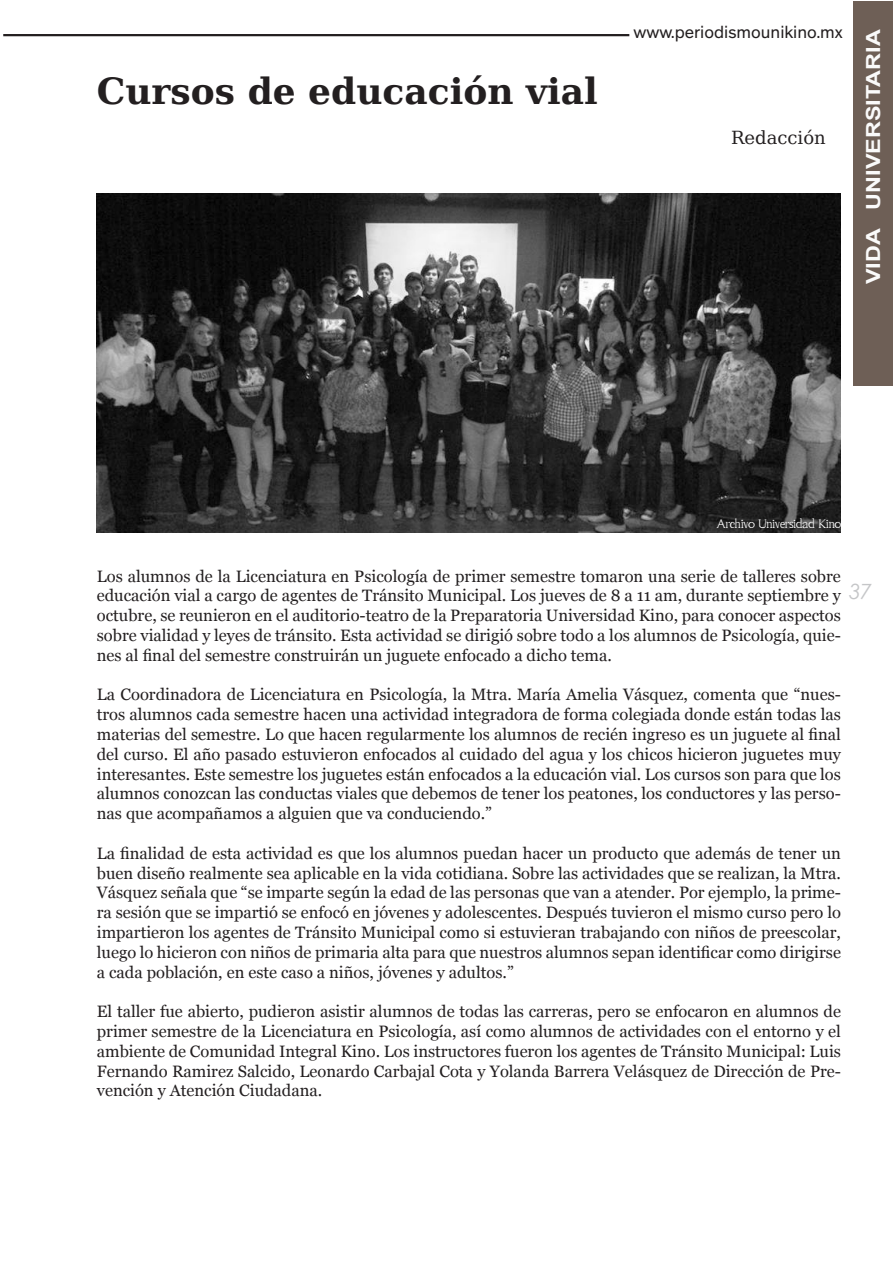
<style>
.page{position:relative;width:893px;height:1263px;background:#fff}
.page>*{position:absolute;margin:0;border:0;box-sizing:border-box;transform-origin:0 0}
.t1{font:700 36px "Bitstream Vera Serif";color:#231f20}
.t2{font:italic 21px "Century Gothic";color:#c5c6c8}
.t3{font:19.5px "Ventura Times";color:#fff}
.t4{font:700 19.5px "Arial";color:#fafafa;scale:1.2 1}
.t5{font:18px "Theinhardt";color:#231f20}
.t6{font:18px "Bitstream Vera Serif";color:#231f20}
.t7{font:16.5px/19.8px "Georgia";color:#231f20;text-align:justify}
</style>
<div class="page">
<hr style="left:3px;top:34px;width:626px;height:2px;background:#231f20">
<div style="left:853px;top:2px;width:40px;height:384px;background:#6e5f56"></div>
<img style="left:97px;top:194px;width:744px;height:338px">
<p class="t1" style="left:97px;top:70px;width:502px">Cursos de educación vial</p>
<p class="t5" style="left:634px;top:21px;width:211px">www.periodismounikino.mx</p>
<p class="t4" style="left:860px;top:284px;width:214px;rotate:-90deg">VIDA UNIVERSITARIA</p>
<p class="t6" style="left:731px;top:127px;width:96px">Redacción</p>
<p class="t3" style="left:716px;top:516px;width:126px">Archivo Universidad Kino</p>
<p class="t7" style="left:97px;top:566px;width:746px">Los alumnos de la Licenciatura en Psicología de primer semestre tomaron una serie de talleres sobre educación vial a cargo de agentes de Tránsito Municipal. Los jueves de 8 a 11 am, durante septiembre y octubre, se reunieron en el auditorio-teatro de la Preparatoria Universidad Kino, para conocer aspectos sobre vialidad y leyes de tránsito. Esta actividad se dirigió sobre todo a los alumnos de Psicología, quie&shy;nes al final del semestre construirán un juguete enfocado a dicho tema.</p>
<p class="t7" style="left:97px;top:685px;width:746px">La Coordinadora de Licenciatura en Psicología, la Mtra. María Amelia Vásquez, comenta que “nues&shy;tros alumnos cada semestre hacen una actividad integradora de forma colegiada donde están todas las materias del semestre. Lo que hacen regularmente los alumnos de recién ingreso es un juguete al final del curso. El año pasado estuvieron enfocados al cuidado del agua y los chicos hicieron juguetes muy interesantes. Este semestre los juguetes están enfocados a la educación vial. Los cursos son para que los alumnos conozcan las conductas viales que debemos de tener los peatones, los conductores y las perso&shy;nas que acompañamos a alguien que va conduciendo.”</p>
<p class="t7" style="left:97px;top:843px;width:746px">La finalidad de esta actividad es que los alumnos puedan hacer un producto que además de tener un buen diseño realmente sea aplicable en la vida cotidiana. Sobre las actividades que se realizan, la Mtra.<br>Vásquez señala que “se imparte según la edad de las personas que van a atender. Por ejemplo, la prime&shy;ra sesión que se impartió se enfocó en jóvenes y adolescentes. Después tuvieron el mismo curso pero lo impartieron los agentes de Tránsito Municipal como si estuvieran trabajando con niños de preescolar, luego lo hicieron con niños de primaria alta para que nuestros alumnos sepan identificar como dirigirse a cada población, en este caso a niños, jóvenes y adultos.”</p>
<p class="t7" style="left:97px;top:1002px;width:746px">El taller fue abierto, pudieron asistir alumnos de todas las carreras, pero se enfocaron en alumnos de primer semestre de la Licenciatura en Psicología, así como alumnos de actividades con el entorno y el ambiente de Comunidad Integral Kino. Los instructores fueron los agentes de Tránsito Municipal: Luis Fernando Ramirez Salcido, Leonardo Carbajal Cota y Yolanda Barrera Velásquez de Dirección de Pre&shy;vención y Atención Ciudadana.</p>
<p class="t2" style="left:849px;top:577px;width:25px">37</p>
</div>
